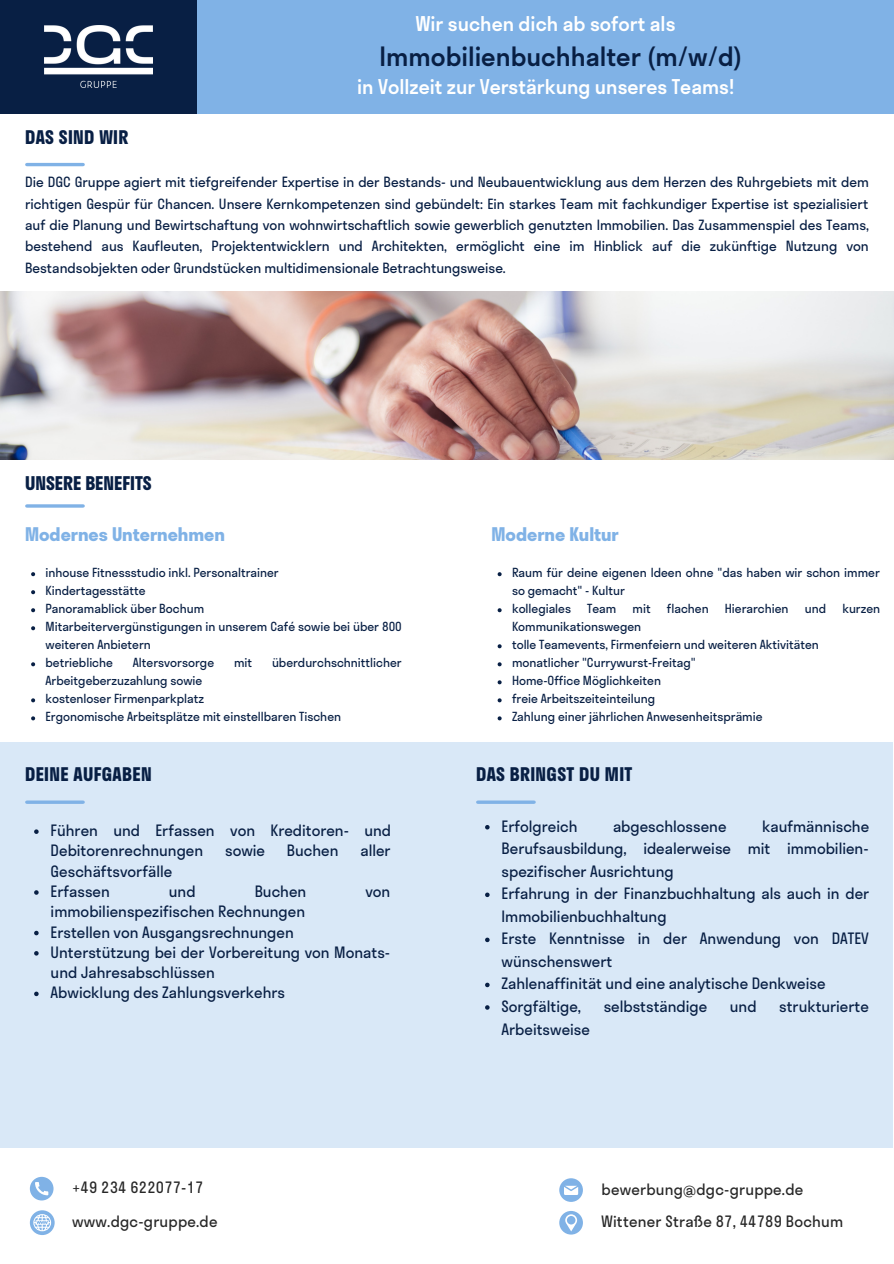
<style>
.page{position:relative;width:894px;height:1264px;background:#fff}
.page>*{position:absolute;margin:0;border:0;box-sizing:border-box;transform-origin:0 0}
.t1{font:500 25.5px "Stratos LC Web";color:#081f44}
.t2{font:500 19.5px "Stratos LC Web";color:#fff}
.t3{font:700 18px "Stratos LC Web";letter-spacing:.02em;color:#081f44}
.t4{font:700 18px "Stratos LC Web";color:#80b2e6}
.t5{font:700 18px "Stratos LC Web";color:#081f44}
.t6{font:15px/22.5px "Stratos LC Web";color:#081f44}
.t7{font:15px/32.2px "Stratos LC Web";letter-spacing:.015em;color:#272727}
.t8{font:13.5px/21.5px "Stratos LC Web";color:#081f44;text-align:justify}
.t9{font:12px/18px "Stratos LC Web";color:#081f44}
</style>
<div class="page">
<div style="left:197px;top:0;width:696px;height:113px;background:#80b2e6"></div>
<div style="left:0;top:0;width:197px;height:114px;background:#081f44"></div>
<img style="left:44px;top:26px;width:109px;height:62px">
<img style="left:0;top:291px;width:893px;height:168px">
<hr style="left:27px;top:504px;width:56px;height:3px;background:#80b2e6">
<div style="left:0;top:742px;width:892px;height:405px;background:#d9e8f7"></div>
<hr style="left:27px;top:163px;width:56px;height:3px;background:#80b2e6">
<hr style="left:27px;top:800px;width:56px;height:3px;background:#80b2e6">
<hr style="left:477px;top:800px;width:57px;height:3px;background:#80b2e6">
<svg style="left:559px;top:1211px;width:23px;height:23px"></svg>
<svg style="left:559px;top:1178px;width:23px;height:23px"></svg>
<svg style="left:30px;top:1176px;width:23px;height:24px"></svg>
<svg style="left:30px;top:1210px;width:25px;height:24px"></svg>
<svg style="left:485px;top:825px;width:4px;height:4px"></svg>
<svg style="left:485px;top:892px;width:4px;height:5px"></svg>
<svg style="left:485px;top:937px;width:4px;height:5px"></svg>
<svg style="left:485px;top:982px;width:4px;height:5px"></svg>
<svg style="left:485px;top:1005px;width:4px;height:4px"></svg>
<svg style="left:34px;top:829px;width:5px;height:5px"></svg>
<svg style="left:34px;top:890px;width:5px;height:4px"></svg>
<svg style="left:34px;top:930px;width:5px;height:5px"></svg>
<svg style="left:34px;top:951px;width:5px;height:4px"></svg>
<svg style="left:34px;top:991px;width:5px;height:5px"></svg>
<svg style="left:31px;top:572px;width:4px;height:4px"></svg>
<svg style="left:31px;top:590px;width:4px;height:4px"></svg>
<svg style="left:31px;top:608px;width:4px;height:4px"></svg>
<svg style="left:31px;top:626px;width:4px;height:4px"></svg>
<svg style="left:31px;top:662px;width:4px;height:4px"></svg>
<svg style="left:31px;top:698px;width:4px;height:4px"></svg>
<svg style="left:31px;top:716px;width:4px;height:4px"></svg>
<svg style="left:497px;top:572px;width:4px;height:4px"></svg>
<svg style="left:497px;top:608px;width:4px;height:4px"></svg>
<svg style="left:497px;top:644px;width:4px;height:4px"></svg>
<svg style="left:497px;top:662px;width:4px;height:4px"></svg>
<svg style="left:497px;top:680px;width:4px;height:4px"></svg>
<svg style="left:497px;top:698px;width:4px;height:4px"></svg>
<svg style="left:497px;top:716px;width:4px;height:4px"></svg>
<h3 class="t3" style="left:25px;top:126px;width:105px">DAS SIND WIR</h3>
<h2 class="t2" style="left:416px;top:12px;width:261px">Wir suchen dich ab sofort als</h2>
<h1 class="t1" style="left:379px;top:40px;width:364px">Immobilienbuchhalter (m/w/d)</h1>
<h2 class="t2" style="left:357px;top:74px;width:378px">in Vollzeit zur Verstärkung unseres Teams!</h2>
<p class="t8" style="left:25px;top:171px;width:845px">Die DGC Gruppe agiert mit tiefgreifender Expertise in der Bestands- und Neubauentwicklung aus dem Herzen des Ruhrgebiets mit dem richtigen Gespür für Chancen. Unsere Kernkompetenzen sind gebündelt: Ein starkes Team mit fachkundiger Expertise ist spezialisiert auf die Planung und Bewirtschaftung von wohnwirtschaftlich sowie gewerblich genutzten Immobilien. Das Zusammenspiel des Teams, bestehend aus Kaufleuten, Projektentwicklern und Architekten, ermöglicht eine im Hinblick auf die zukünftige Nutzung von Bestandsobjekten oder Grundstücken multidimensionale Betrachtungsweise.</p>
<h3 class="t5" style="left:25px;top:472px;width:128px">UNSERE BENEFITS</h3>
<h3 class="t4" style="left:25px;top:523px;width:201px">Modernes Unternehmen</h3>
<h3 class="t4" style="left:491px;top:523px;width:129px">Moderne Kultur</h3>
<p class="t9" style="left:46px;top:563px;width:358px">inhouse Fitnessstudio inkl. Personaltrainer<br>Kindertagesstätte<br>Panoramablick über Bochum<br>Mitarbeitervergünstigungen in unserem Café sowie bei über 800 weiteren Anbietern<br>betriebliche</p>
<p class="t9" style="left:512px;top:563px;width:369px">Raum für deine eigenen Ideen ohne "das haben wir schon immer so gemacht" - Kultur<br>kollegiales</p>
<p class="t9" style="left:587px;top:599px;width:31px">Team</p>
<p class="t9" style="left:632px;top:599px;width:20px">mit</p>
<p class="t9" style="left:666px;top:599px;width:43px">flachen</p>
<p class="t9" style="left:724px;top:599px;width:65px">Hierarchien</p>
<p class="t9" style="left:804px;top:599px;width:23px">und</p>
<p class="t9" style="left:842px;top:599px;width:39px">kurzen</p>
<p class="t9" style="left:512px;top:618px;width:308px">Kommunikationswegen<br>tolle Teamevents, Firmenfeiern und weiteren Aktivitäten monatlicher "Currywurst-Freitag"<br>Home-Office Möglichkeiten<br>freie Arbeitszeiteinteilung<br>Zahlung einer jährlichen Anwesenheitsprämie</p>
<p class="t9" style="left:133px;top:654px;width:83px">Altersvorsorge</p>
<p class="t9" style="left:234px;top:654px;width:20px">mit</p>
<p class="t9" style="left:272px;top:654px;width:131px">überdurchschnittlicher</p>
<p class="t9" style="left:46px;top:672px;width:297px">Arbeitgeberzuzahlung sowie<br>kostenloser Firmenparkplatz<br>Ergonomische Arbeitsplätze mit einstellbaren Tischen</p>
<h3 class="t3" style="left:25px;top:763px;width:128px">DEINE AUFGABEN</h3>
<h3 class="t3" style="left:476px;top:763px;width:158px">DAS BRINGST DU MIT</h3>
<p class="t6" style="left:51px;top:820px;width:342px;line-height:20.2px">Führen und Erfassen von Kreditoren- und<br>Debitorenrechnungen</p>
<p class="t6" style="left:225px;top:839px;width:41px">sowie</p>
<p class="t6" style="left:287px;top:839px;width:53px">Buchen</p>
<p class="t6" style="left:360px;top:839px;width:32px">aller</p>
<p class="t6" style="left:51px;top:861px;width:123px;line-height:20.2px">Geschäftsvorfälle<br>Erfassen</p>
<p class="t6" style="left:169px;top:880px;width:28px">und</p>
<p class="t6" style="left:255px;top:880px;width:53px">Buchen</p>
<p class="t6" style="left:365px;top:880px;width:26px">von</p>
<p class="t6" style="left:51px;top:901px;width:341px;line-height:20.2px">immobilienspezifischen Rechnungen<br>Erstellen von Ausgangsrechnungen Unterstützung bei der Vorbereitung von Monats&shy;und Jahresabschlüssen<br>Abwicklung des Zahlungsverkehrs</p>
<p class="t7" style="left:72px;top:1171px;width:133px">+49 234 622077-17</p>
<p class="t7" style="left:72px;top:1205px;width:147px">www.dgc-gruppe.de</p>
<p class="t6" style="left:501px;top:815px;width:369px;text-indent:260px">kaufmännische<br>Berufsausbildung, idealerweise mit immobilien&shy;spezifischer Ausrichtung<br>Erfahrung in der Finanzbuchhaltung als auch in der<br>Immobilienbuchhaltung<br>Erste Kenntnisse in der Anwendung von DATEV wünschenswert<br>Zahlenaffinität und eine analytische Denkweise<br>Sorgfältige,</p>
<p class="t6" style="left:501px;top:815px;width:77px">Erfolgreich</p>
<p class="t6" style="left:613px;top:815px;width:115px">abgeschlossene</p>
<p class="t6" style="left:603px;top:995px;width:105px">selbstständige</p>
<p class="t6" style="left:729px;top:995px;width:28px">und</p>
<p class="t6" style="left:779px;top:995px;width:91px">strukturierte</p>
<p class="t6" style="left:501px;top:1017px;width:90px">Arbeitsweise</p>
<p class="t7" style="left:601px;top:1173px;width:243px">bewerbung@dgc-gruppe.de<br>Wittener Straße 87, 44789 Bochum</p>
</div>
